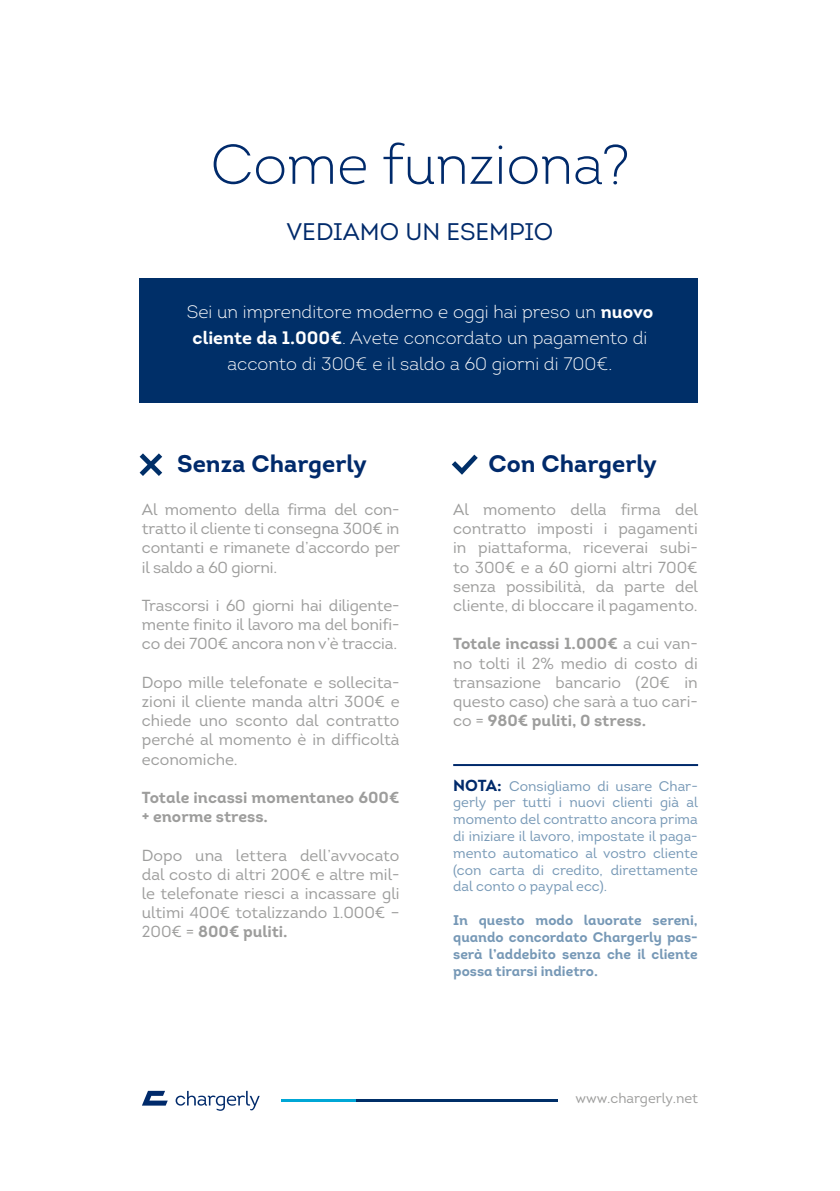
<style>
.page{position:relative;width:840px;height:1191px;background:#fff}
.page>*{position:absolute;margin:0;border:0;box-sizing:border-box;transform-origin:0 0}
.t1{font:300 56px "Intro";color:#002a6b}
.t2{font:700 24px "Intro";color:#002a6b}
.t3{font:24px "Intro";color:#002a6b}
.t4{font:300 18px/26px "Intro";color:#fff;text-align:center}
.t5{font:16px/19.2px "Intro";color:#9d9d9c;text-align:justify}
.t6{font:16px/19.2px "Intro Bold Alt";color:#9d9d9c}
.t7{font:14px/16.8px "Intro";color:#7698b6;text-align:justify}
.t8{font:14px/16.8px "Intro Bold Alt";color:#7698b6;text-align:justify}
.t9{font:14px "Intro";color:#9d9d9c}
.s1{font-weight:700}
.s2{font-family:"Intro"}
.s3{font-family:"Intro Bold Alt";font-size:16px;color:#002a6b}
</style>
<div class="page">
<svg style="left:142px;top:1090px;width:26px;height:15px"></svg>
<svg style="left:175px;top:1090px;width:84px;height:21px"></svg>
<hr style="left:355px;top:1099px;width:202px;height:3px;background:#002f68">
<hr style="left:281px;top:1099px;width:74px;height:3px;background:#00a7d6">
<div style="left:139px;top:278px;width:558px;height:125px;background:#002f68"></div>
<hr style="left:453px;top:764px;width:244px;height:2px;background:#002a6b">
<svg style="left:451px;top:454px;width:26px;height:21px"></svg>
<svg style="left:139px;top:453px;width:23px;height:23px"></svg>
<h1 class="t1" style="left:210px;top:129px;width:420px">Come funziona?</h1>
<h2 class="t3" style="left:286px;top:217px;width:268px">VEDIAMO UN ESEMPIO</h2>
<p class="t4" style="left:187px;top:299px;width:467px">Sei un imprenditore moderno e oggi hai preso un <span class="s1">nuovo cliente da 1.000€</span>. Avete concordato un pagamento di acconto di 300€ e il saldo a 60 giorni di 700€.</p>
<h2 class="t2" style="left:177px;top:448px;width:191px">Senza Chargerly</h2>
<p class="t5" style="left:142px;top:500px;width:259px">Al momento della firma del con&shy;tratto il cliente ti consegna 300€ in contanti e rimanete d’accordo per il saldo a 60 giorni.</p>
<p class="t5" style="left:142px;top:596px;width:259px">Trascorsi i 60 giorni hai diligente&shy;mente finito il lavoro ma del bonifi&shy;co dei 700€ ancora non v’è traccia.</p>
<p class="t5" style="left:142px;top:672px;width:259px">Dopo mille telefonate e sollecita&shy;zioni il cliente manda altri 300€ e chiede uno sconto dal contratto perché al momento è in difficoltà economiche.</p>
<p class="t6" style="left:142px;top:787px;width:259px">Totale incassi momentaneo 600€ + enorme stress.</p>
<p class="t5" style="left:142px;top:845px;width:259px">Dopo una lettera dell’avvocato dal costo di altri 200€ e altre mil&shy;le telefonate riesci a incassare gli ultimi 400€ totalizzando 1.000€ –</p>
<p class="t6" style="left:142px;top:922px;width:147px"><span class="s2">200€ =</span> 800€ puliti.</p>
<h2 class="t2" style="left:488px;top:448px;width:170px">Con Chargerly</h2>
<p class="t5" style="left:453px;top:500px;width:246px">Al momento della firma del contratto imposti i pagamenti in piattaforma, riceverai subi&shy;to 300€ e a 60 giorni altri 700€ senza possibilità, da parte del cliente, di bloccare il pagamento.</p>
<p class="t6" style="left:453px;top:634px;width:246px">Totale incassi 1.000€ <span class="s2">a cui van-</span></p>
<p class="t5" style="left:453px;top:653px;width:246px">no tolti il 2% medio di costo di transazione bancario (20€ in questo caso) che sarà a tuo cari-</p>
<p class="t6" style="left:453px;top:711px;width:194px"><span class="s2">co =</span> 980€ puliti, 0 stress.</p>
<p class="t7" style="left:453px;top:777px;width:246px"><span class="s3">NOTA:</span> Consigliamo di usare Char&shy;gerly per tutti i nuovi clienti già al momento del contratto ancora prima di iniziare il lavoro, impostate il paga&shy;mento automatico al vostro cliente (con carta di credito, direttamente dal conto o paypal ecc).</p>
<p class="t8" style="left:453px;top:911px;width:246px">In questo modo lavorate sereni, quando concordato Chargerly pas&shy;serà l’addebito senza che il cliente possa tirarsi indietro.</p>
<p class="t9" style="left:575px;top:1089px;width:124px">www.chargerly.net</p>
</div>
